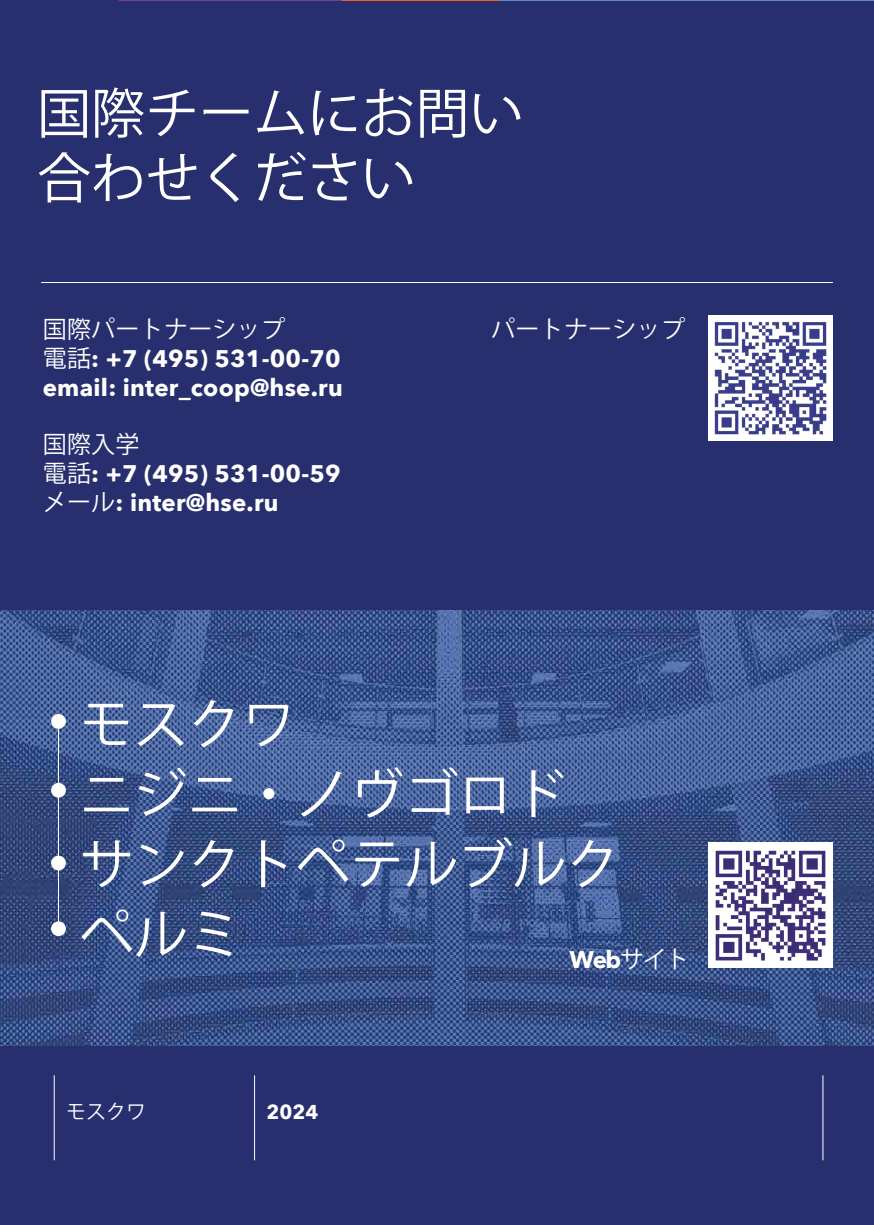
<style>
.page{position:relative;width:874px;height:1225px;background:#fff}
.page>*{position:absolute;margin:0;border:0;box-sizing:border-box;transform-origin:0 0}
.t1{font:54px/70px "Koz Go Pr 6 N";color:#fff}
.t2{font:700 24px/28.8px "Avenir Next";letter-spacing:.01em;color:#fff}
.t3{font:24px "Koz Go Pr 6 N";letter-spacing:.01em;color:#fff}
.t4{font:20px "Koz Go Pr 6 N";color:#fff}
.t5{font:700 20px "Avenir Next";color:#fff}
.s1{font-family:"Koz Go Pr 6 N";font-weight:400}
</style>
<div class="page">
<div style="left:0;top:0;width:873px;height:1225px;background:#282f6e"></div>
<img style="left:0;top:610px;width:873px;height:435px">
<hr style="left:54px;top:1075px;width:1px;height:85px;background:#fff">
<hr style="left:254px;top:1075px;width:1px;height:85px;background:#fff">
<hr style="left:822px;top:1075px;width:1px;height:85px;background:#fff">
<hr style="left:119px;top:0;width:223px;height:1px;background:#783e90">
<hr style="left:342px;top:0;width:169px;height:1px;background:#ec6524">
<hr style="left:499px;top:0;width:374px;height:1px;background:#6589c6">
<img style="left:708px;top:843px;width:124px;height:124px">
<img style="left:708px;top:316px;width:124px;height:124px">
<div style="left:51px;top:714px;width:15px;height:15px;background:#fff;border-radius:50%"></div>
<div style="left:51px;top:783px;width:15px;height:14px;background:#fff;border-radius:50%"></div>
<div style="left:51px;top:855px;width:15px;height:15px;background:#fff;border-radius:50%"></div>
<div style="left:51px;top:921px;width:15px;height:15px;background:#fff;border-radius:50%"></div>
<hr style="left:58px;top:720px;width:1px;height:210px;background:#fff">
<hr style="left:41px;top:282px;width:791px;height:1px;background:#fff">
<h1 class="t1" style="left:37px;top:82px;width:487px;line-height:64.8px">国際チームにお問い合わせください</h1>
<p class="t3" style="left:43px;top:316px;width:244px">国際パートナーシップ</p>
<p class="t3" style="left:491px;top:316px;width:195px">パートナーシップ</p>
<p class="t2" style="left:43px;top:344px;width:301px"><span class="s1">電話</span>: +7 (495) 531-00-70 email: inter_coop@hse.ru</p>
<p class="t3" style="left:43px;top:431px;width:98px">国際入学</p>
<p class="t2" style="left:43px;top:459px;width:299px"><span class="s1">電話</span>: +7 (495) 531-00-59<span class="s1">メール</span>: inter@hse.ru</p>
<h1 class="t1" style="left:80px;top:690px;width:542px">モスクワ<br>ニジニ・ノヴゴロドサンクトペテルブルクペルミ</h1>
<p class="t2" style="left:569px;top:945px;width:121px">Web<span class="s1">サイト</span></p>
<p class="t4" style="left:66px;top:1100px;width:81px">モスクワ</p>
<p class="t5" style="left:266px;top:1095px;width:53px">2024</p>
</div>
